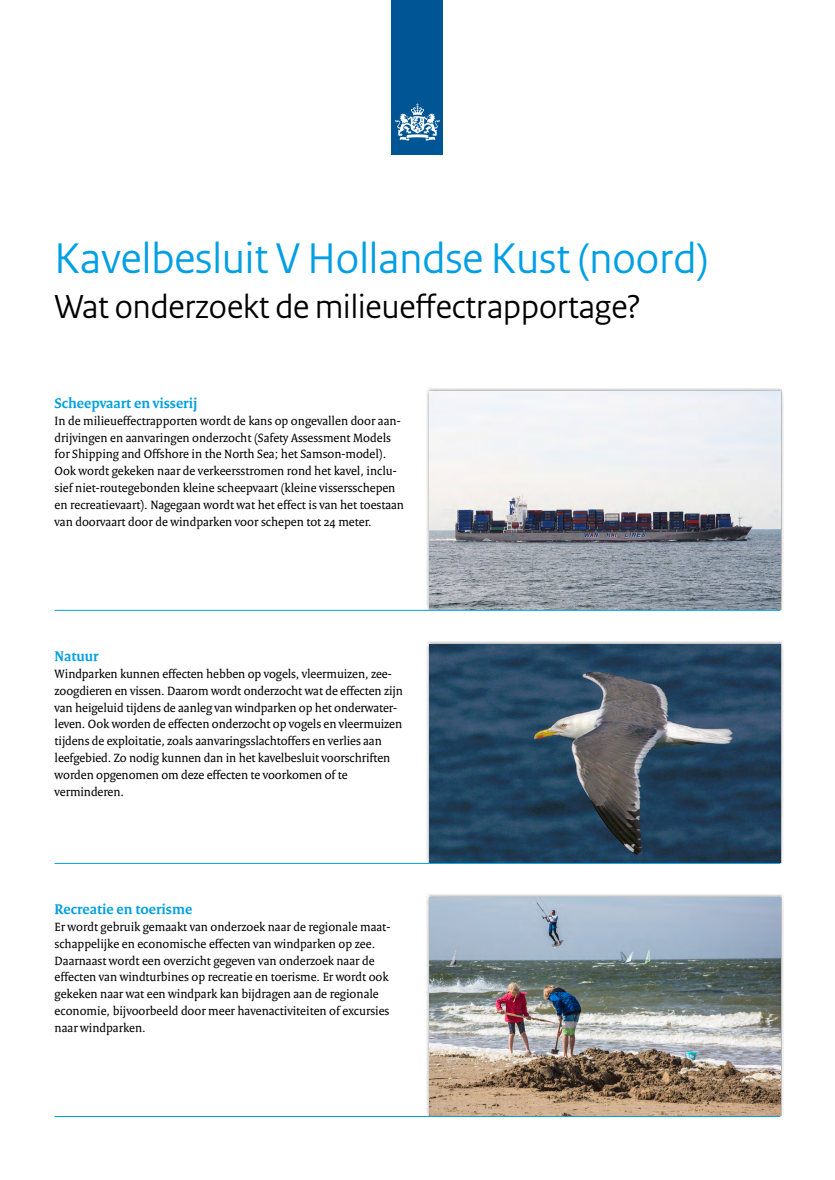
<style>
.page{position:relative;width:835px;height:1180px;background:#fff}
.page>*{position:absolute;margin:0;border:0;box-sizing:border-box;transform-origin:0 0}
.t1{font:45.15px "Rijksoverheid Sans Heading";color:#009fe3}
.t2{font:35px "Rijksoverheid Sans Heading";color:#000}
.t3{font:700 15.05px "Rijksoverheid Serif";color:#009fe3}
.t4{font:12.95px/16.9px "Rijksoverheid Serif";color:#000}
</style>
<div class="page">
<div style="left:426px;top:387px;width:357px;height:227px;background:#000;opacity:.45"></div>
<img style="left:429px;top:391px;width:351px;height:219px">
<div style="left:426px;top:640px;width:357px;height:227px;background:#000;opacity:.45"></div>
<img style="left:429px;top:644px;width:351px;height:219px">
<div style="left:426px;top:893px;width:357px;height:227px;background:#000;opacity:.45"></div>
<img style="left:429px;top:897px;width:351px;height:219px">
<div style="left:417px;top:610px;width:371px;height:13px;background:#fff"></div>
<div style="left:417px;top:863px;width:371px;height:13px;background:#fff"></div>
<div style="left:417px;top:1116px;width:371px;height:13px;background:#fff"></div>
<hr style="left:55px;top:610px;width:725px;height:1px;background:#009fe3">
<hr style="left:55px;top:863px;width:725px;height:1px;background:#009fe3">
<hr style="left:55px;top:1116px;width:725px;height:1px;background:#009fe3">
<div style="left:391px;top:0;width:52px;height:155px;background:#005694"></div>
<svg style="left:395px;top:103px;width:45px;height:38px"></svg>
<h1 class="t1" style="left:55px;top:232px;width:655px">Kavelbesluit V Hollandse Kust (noord)</h1>
<h2 class="t2" style="left:55px;top:287px;width:587px">Wat onderzoekt de milieueffectrapportage?</h2>
<p class="t3" style="left:55px;top:394px;width:144px">Scheepvaart en visserij</p>
<p class="t4" style="left:55px;top:412px;width:351px">In de milieueffectrapporten wordt de kans op ongevallen door aan&shy;drijvingen en aanvaringen onderzocht (Safety Assessment Models for Shipping and Offshore in the North Sea; het Samson-model).<br>Ook wordt gekeken naar de verkeersstromen rond het kavel, inclu&shy;sief niet-routegebonden kleine scheepvaart (kleine vissersschepen en recreatievaart). Nagegaan wordt wat het effect is van het toestaan van doorvaart door de windparken voor schepen tot 24 meter.</p>
<p class="t3" style="left:55px;top:647px;width:46px">Natuur</p>
<p class="t4" style="left:55px;top:665px;width:350px">Windparken kunnen effecten hebben op vogels, vleermuizen, zee&shy;zoogdieren en vissen. Daarom wordt onderzocht wat de effecten zijn van heigeluid tijdens de aanleg van windparken op het onderwater&shy;leven. Ook worden de effecten onderzocht op vogels en vleermuizen tijdens de exploitatie, zoals aanvaringsslachtoffers en verlies aan leefgebied. Zo nodig kunnen dan in het kavelbesluit voorschriften worden opgenomen om deze effecten te voorkomen of te verminderen.</p>
<p class="t3" style="left:55px;top:900px;width:139px">Recreatie en toerisme</p>
<p class="t4" style="left:55px;top:918px;width:337px">Er wordt gebruik gemaakt van onderzoek naar de regionale maat&shy;schappelijke en economische effecten van windparken op zee.<br>Daarnaast wordt een overzicht gegeven van onderzoek naar de effecten van windturbines op recreatie en toerisme. Er wordt ook gekeken naar wat een windpark kan bijdragen aan de regionale economie, bijvoorbeeld door meer havenactiviteiten of excursies naar windparken.</p>
</div>
